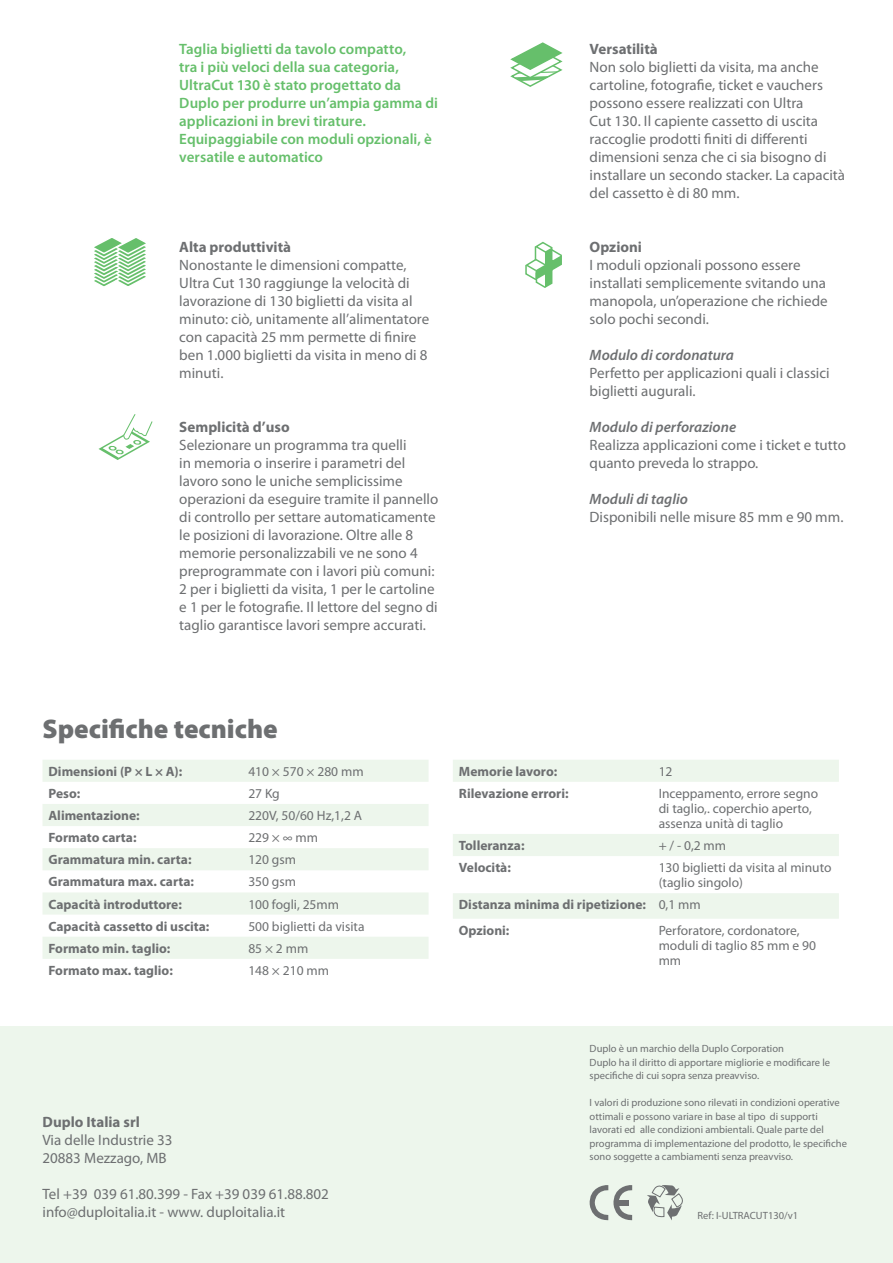
<style>
.page{position:relative;width:893px;height:1263px;background:#fff}
.page>*{position:absolute;margin:0;border:0;box-sizing:border-box;transform-origin:0 0}
.t1{font:900 27px "Myriad Pro";color:#6d6f71}
.t2{font:15px/18px "Myriad Pro";color:#6d6f71}
.t3{font:600 15px/18px "Myriad Pro";color:#66bf6b}
.t4{font:700 15px "Myriad Pro";color:#6d6f71}
.t5{font:italic 600 15px "Myriad Pro";color:#6d6f71}
.t6{font:13.5px/15px "Myriad Pro";color:#6d6f71}
.t7{font:700 13.5px/25.5px "Myriad Pro";color:#6d6f71}
.t8{font:10.5px/13.5px "Myriad Pro";color:#6d6f71}
.s1{font-weight:400}
</style>
<div class="page">
<div style="left:0;top:1026px;width:893px;height:237px;background:#edf6ec"></div>
<svg style="left:43px;top:760px;width:386px;height:199px;fill:#edf6ec"></svg>
<svg style="left:453px;top:760px;width:386px;height:159px"></svg>
<svg style="left:647px;top:1185px;width:36px;height:35px"></svg>
<svg style="left:589px;top:1185px;width:43px;height:36px"></svg>
<div style="left:617px;top:1200px;width:12px;height:5px;background:#6d6f71"></div>
<svg style="left:94px;top:238px;width:52px;height:49px"></svg>
<svg style="left:510px;top:42px;width:53px;height:45px"></svg>
<svg style="left:99px;top:414px;width:54px;height:46px"></svg>
<svg style="left:525px;top:241px;width:37px;height:47px"></svg>
<p class="t3" style="left:179px;top:39px;width:260px">Taglia biglietti da tavolo compatto,<br>tra i più veloci della sua categoria, UltraCut 130 è stato progettato da Duplo per produrre un’ampia gamma di applicazioni in brevi tirature.<br>Equipaggiabile con moduli opzionali, è versatile e automatico</p>
<p class="t4" style="left:179px;top:237px;width:113px">Alta produttività</p>
<p class="t2" style="left:179px;top:256px;width:251px">Nonostante le dimensioni compatte, Ultra Cut 130 raggiunge la velocità di lavorazione di 130 biglietti da visita al minuto: ciò, unitamente all’alimentatore con capacità 25 mm permette di finire ben 1.000 biglietti da visita in meno di 8 minuti.</p>
<p class="t4" style="left:179px;top:417px;width:112px">Semplicità d’uso</p>
<p class="t2" style="left:179px;top:436px;width:261px">Selezionare un programma tra quelli<br>in memoria o inserire i parametri del lavoro sono le uniche semplicissime operazioni da eseguire tramite il pannello di controllo per settare automaticamente le posizioni di lavorazione. Oltre alle 8 memorie personalizzabili ve ne sono 4 preprogrammate con i lavori più comuni:<br>2 per i biglietti da visita, 1 per le cartoline e 1 per le fotografie. Il lettore del segno di taglio garantisce lavori sempre accurati.</p>
<p class="t4" style="left:590px;top:39px;width:70px">Versatilità</p>
<p class="t2" style="left:590px;top:58px;width:257px">Non solo biglietti da visita, ma anche cartoline, fotografie, ticket e vauchers possono essere realizzati con Ultra<br>Cut 130. Il capiente cassetto di uscita raccoglie prodotti finiti di differenti dimensioni senza che ci sia bisogno di installare un secondo stacker. La capacità del cassetto è di 80 mm.</p>
<p class="t4" style="left:590px;top:237px;width:54px">Opzioni</p>
<p class="t2" style="left:590px;top:256px;width:239px">I moduli opzionali possono essere installati semplicemente svitando una manopola, un’operazione che richiede solo pochi secondi.</p>
<p class="t5" style="left:590px;top:345px;width:146px">Modulo di cordonatura</p>
<p class="t2" style="left:590px;top:364px;width:242px">Perfetto per applicazioni quali i classici biglietti augurali.</p>
<p class="t5" style="left:590px;top:417px;width:148px">Modulo di perforazione</p>
<p class="t2" style="left:590px;top:436px;width:258px">Realizza applicazioni come i ticket e tutto quanto preveda lo strappo.</p>
<p class="t5" style="left:590px;top:489px;width:100px">Moduli di taglio</p>
<p class="t2" style="left:590px;top:508px;width:255px">Disponibili nelle misure 85 mm e 90 mm.</p>
<h1 class="t1" style="left:43px;top:711px;width:237px">Specifiche tecniche</h1>
<p class="t7" style="left:49px;top:758px;width:135px">Dimensioni (P × L × A):</p>
<p class="t6" style="left:248px;top:763px;width:117px">410 × 570 × 280 mm</p>
<p class="t7" style="left:49px;top:780px;width:33px">Peso:</p>
<p class="t6" style="left:248px;top:786px;width:33px">27 Kg</p>
<p class="t7" style="left:49px;top:802px;width:93px">Alimentazione:</p>
<p class="t6" style="left:248px;top:808px;width:115px">220V, 50/60 Hz,1,2 A</p>
<p class="t7" style="left:49px;top:824px;width:89px">Formato carta:</p>
<p class="t6" style="left:248px;top:830px;width:71px">229 × ∞ mm</p>
<p class="t7" style="left:49px;top:846px;width:144px">Grammatura min. carta:</p>
<p class="t6" style="left:248px;top:852px;width:49px">120 gsm</p>
<p class="t7" style="left:49px;top:869px;width:147px">Grammatura max. carta:</p>
<p class="t6" style="left:248px;top:874px;width:49px">350 gsm</p>
<p class="t7" style="left:49px;top:891px;width:135px">Capacità introduttore:</p>
<p class="t6" style="left:248px;top:896px;width:92px">100 fogli, 25mm</p>
<p class="t7" style="left:49px;top:913px;width:162px">Capacità cassetto di uscita:</p>
<p class="t6" style="left:248px;top:918px;width:118px">500 biglietti da visita</p>
<p class="t7" style="left:49px;top:935px;width:123px">Formato min. taglio:</p>
<p class="t6" style="left:248px;top:941px;width:61px">85 × 2 mm</p>
<p class="t7" style="left:49px;top:957px;width:126px">Formato max. taglio:</p>
<p class="t6" style="left:248px;top:963px;width:82px">148 × 210 mm</p>
<p class="t4" style="left:43px;top:1112px;width:99px">Duplo Italia srl</p>
<p class="t2" style="left:43px;top:1131px;width:132px">Via delle Industrie 33<br>20883 Mezzago, MB</p>
<p class="t2" style="left:43px;top:1185px;width:288px">Tel +39 039 61.80.399 - Fax +39 039 61.88.802 info@duploitalia.it - www. duploitalia.it</p>
<p class="t7" style="left:459px;top:758px;width:100px">Memorie lavoro:</p>
<p class="t6" style="left:659px;top:763px;width:15px">12</p>
<p class="t7" style="left:459px;top:780px;width:111px">Rilevazione errori:</p>
<p class="t6" style="left:659px;top:786px;width:161px">Inceppamento, errore segno di taglio,. coperchio aperto, assenza unità di taglio</p>
<p class="t7" style="left:459px;top:832px;width:67px">Tolleranza:</p>
<p class="t6" style="left:659px;top:838px;width:69px">+ / - 0,2 mm</p>
<p class="t7" style="left:459px;top:854px;width:54px">Velocità:</p>
<p class="t6" style="left:659px;top:860px;width:174px">130 biglietti da visita al minuto (taglio singolo)</p>
<p class="t7" style="left:459px;top:891px;width:243px">Distanza minima di ripetizione: <span class="s1">0,1 mm<br></span>Opzioni:</p>
<p class="t6" style="left:659px;top:922px;width:159px">Perforatore, cordonatore, moduli di taglio 85 mm e 90 mm</p>
<p class="t8" style="left:590px;top:1041px;width:242px">Duplo è un marchio della Duplo Corporation<br>Duplo ha il diritto di apportare migliorie e modificare le specifiche di cui sopra senza preavviso.</p>
<p class="t8" style="left:590px;top:1095px;width:259px">I valori di produzione sono rilevati in condizioni operative ottimali e possono variare in base al tipo di supporti lavorati ed alle condizioni ambientali. Quale parte del programma di implementazione del prodotto, le specifiche sono soggette a cambiamenti senza preavviso.</p>
<p class="t8" style="left:697px;top:1209px;width:102px">Ref: I-ULTRACUT130/v1</p>
</div>
